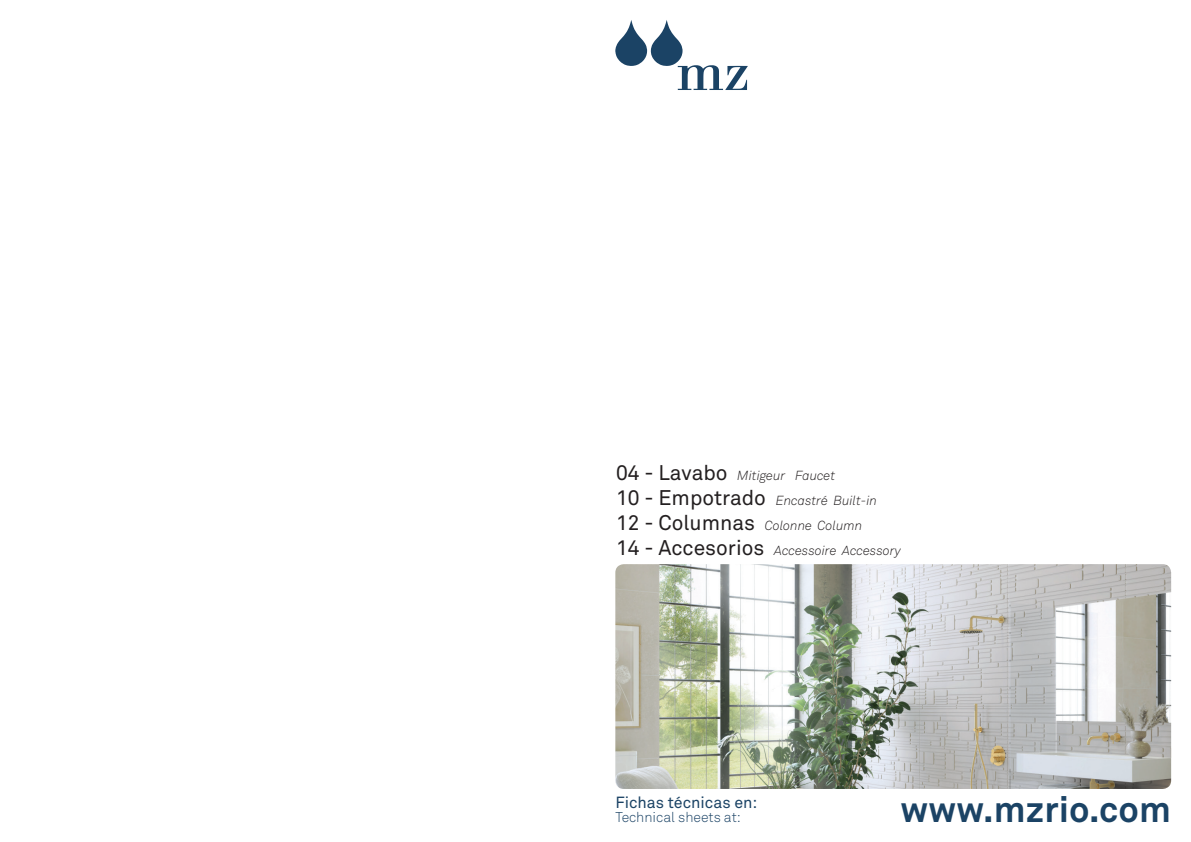
<style>
.page{position:relative;width:1191px;height:842px;background:#fff}
.page>*{position:absolute;margin:0;border:0;box-sizing:border-box;transform-origin:0 0}
.t1{font:700 36px "Akkurat Pro";letter-spacing:.005em;color:#1b4365}
.t2{font:16px "Akkurat Pro";color:#1b4365}
.t3{font:14px "Akkurat Light Pro";color:#1b4365}
.t4{font:italic 13px/25.2px "Akkurat Light Pro";color:#231f20}
.s1{font-family:"Akkurat Pro";font-style:normal;font-size:21px}
</style>
<div class="page">
<svg style="left:615px;top:20px;width:133px;height:70px"></svg>
<img style="left:615px;top:564px;width:556px;height:225px">
<p class="t4" style="left:616px;top:463px;width:286px"><span class="s1">04 - Lavabo</span> Mitigeur Faucet<br><span class="s1">10 - Empotrado</span> Encastré Built-in<br><span class="s1">12 - Columnas</span> Colonne Column<br><span class="s1">14 - Accesorios</span> Accessoire Accessory</p>
<p class="t2" style="left:615px;top:793px;width:144px">Fichas técnicas en:</p>
<p class="t3" style="left:615px;top:808px;width:127px">Technical sheets at:</p>
<h1 class="t1" style="left:900px;top:787px;width:272px">www.mzrio.com</h1>
</div>
